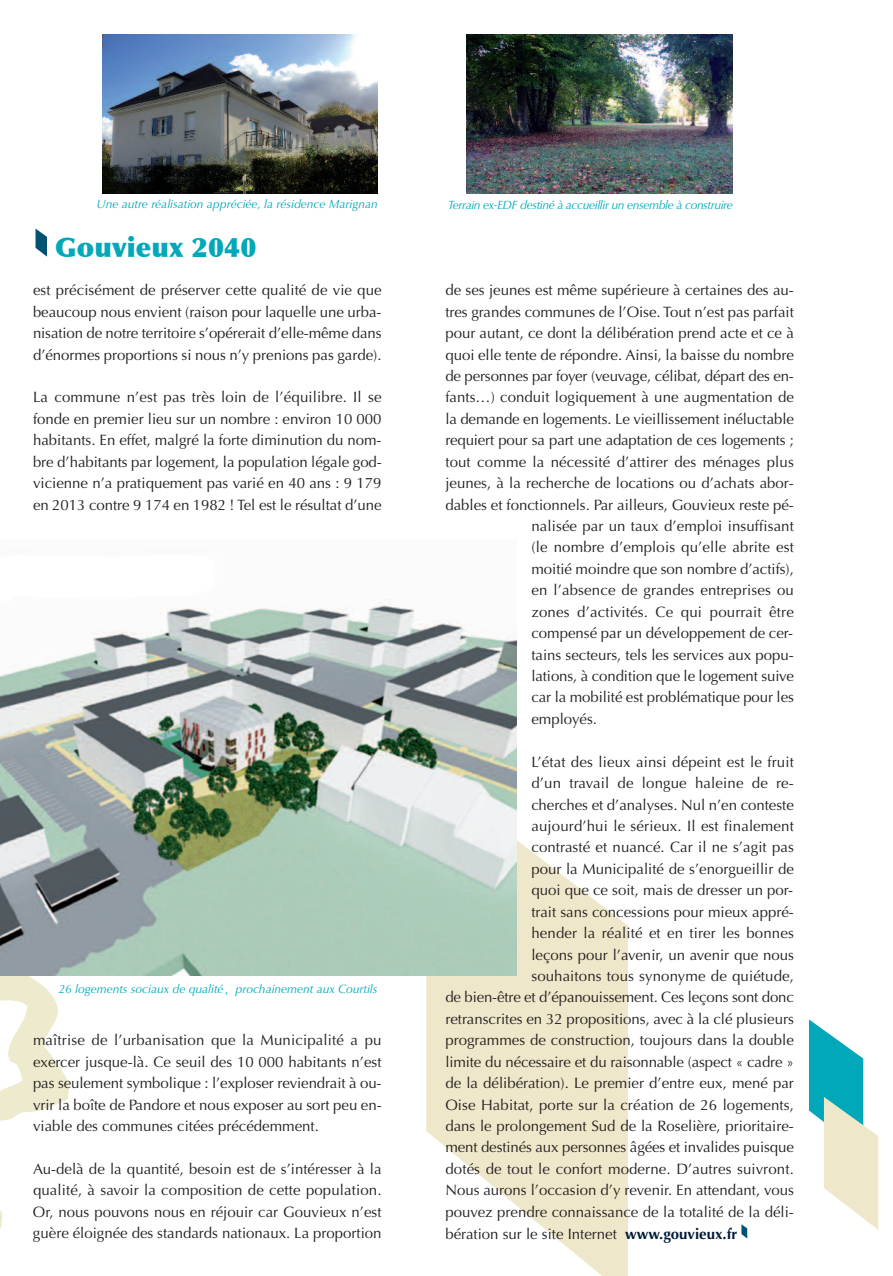
<style>
.page{position:relative;width:893px;height:1276px;background:#fff}
.page>*{position:absolute;margin:0;border:0;box-sizing:border-box;transform-origin:0 0}
.t1{font:900 27px "Optima";letter-spacing:.005em;color:#00a8b9}
.t2{font:15px/21.5px "Optima";color:#231f20;text-align:justify}
.t3{font:italic 12px "Optima";color:#00a8b9}
.t4{font:italic 12px "Optima";letter-spacing:-.03em;color:#00a8b9}
.s1{font-family:"Ming Li U"}
.s2{font-weight:700;color:#001a37}
</style>
<div class="page">
<svg style="left:426px;top:770px;width:202px;height:506px;fill:#eee7c9"></svg>
<img style="left:0;top:976px;width:19px;height:145px">
<svg style="left:741px;top:1224px;width:6px;height:14px"></svg>
<svg style="left:809px;top:1019px;width:69px;height:211px"></svg>
<img style="left:466px;top:34px;width:266px;height:159px">
<svg style="left:36px;top:229px;width:11px;height:28px"></svg>
<img style="left:103px;top:34px;width:275px;height:159px">
<img style="left:0;top:599px;width:516px;height:377px">
<p class="t3" style="left:96px;top:197px;width:283px">Une autre réalisation appréciée, la résidence Marignan</p>
<p class="t4" style="left:448px;top:198px;width:287px">Terrain ex-EDF destiné à accueillir un ensemble à construire</p>
<h1 class="t1" style="left:55px;top:231px;width:203px">Gouvieux 2040</h1>
<p class="t2" style="left:33px;top:280px;width:350px">est précisément de préserver cette qualité de vie que beaucoup nous envient (raison pour laquelle une urba&shy;nisation de notre territoire s’opérerait d’elle-même dans d’énormes proportions si nous n’y prenions pas garde).</p>
<p class="t2" style="left:33px;top:387px;width:350px">La commune n’est pas très loin de l’équilibre. Il se fonde en premier lieu sur un nombre : environ 10 000 habitants. En effet, malgré la forte diminution du nom&shy;bre d’habitants par logement, la population légale god&shy;vicienne n’a pratiquement pas varié en 40 ans : 9 179 en 2013 contre 9 174 en 1982 ! Tel est le résultat d’une</p>
<p class="t3" style="left:58px;top:982px;width:320px">26 logements sociaux de qualité<span class="s1">,</span> prochainement aux Courtils</p>
<p class="t2" style="left:33px;top:1029px;width:350px">maîtrise de l’urbanisation que la Municipalité a pu exercer jusque-là. Ce seuil des 10 000 habitants n’est pas seulement symbolique : l’exploser reviendrait à ou&shy;vrir la boîte de Pandore et nous exposer au sort peu en&shy;viable des communes citées précédemment.</p>
<p class="t2" style="left:33px;top:1158px;width:350px">Au-delà de la quantité, besoin est de s’intéresser à la qualité, à savoir la composition de cette population.<br>Or, nous pouvons nous en réjouir car Gouvieux n’est guère éloignée des standards nationaux. La proportion</p>
<p class="t2" style="left:445px;top:280px;width:350px">de ses jeunes est même supérieure à certaines des au-</p>
<p class="t2" style="left:445px;top:301px;width:350px">tres grandes communes de l’Oise. Tout n’est pas parfait</p>
<p class="t2" style="left:445px;top:322px;width:350px">pour autant, ce dont la délibération prend acte et ce à</p>
<p class="t2" style="left:445px;top:344px;width:350px">quoi elle tente de répondre. Ainsi, la baisse du nombre</p>
<p class="t2" style="left:445px;top:365px;width:350px">de personnes par foyer (veuvage, célibat, départ des en-</p>
<p class="t2" style="left:445px;top:387px;width:350px">fants…) conduit logiquement à une augmentation de</p>
<p class="t2" style="left:445px;top:408px;width:350px">la demande en logements. Le vieillissement inéluctable</p>
<p class="t2" style="left:445px;top:430px;width:350px">requiert pour sa part une adaptation de ces logements ;</p>
<p class="t2" style="left:445px;top:451px;width:350px">tout comme la nécessité d’attirer des ménages plus</p>
<p class="t2" style="left:445px;top:472px;width:350px">jeunes, à la recherche de locations ou d’achats abor-</p>
<p class="t2" style="left:445px;top:494px;width:350px">dables et fonctionnels. Par ailleurs, Gouvieux reste pé-</p>
<p class="t2" style="left:531px;top:515px;width:264px">nalisée par un taux d’emploi insuffisant</p>
<p class="t2" style="left:531px;top:537px;width:264px">(le nombre d’emplois qu’elle abrite est</p>
<p class="t2" style="left:531px;top:558px;width:264px">moitié moindre que son nombre d’actifs),</p>
<p class="t2" style="left:531px;top:579px;width:264px">en l’absence de grandes entreprises ou</p>
<p class="t2" style="left:531px;top:601px;width:264px">zones d’activités. Ce qui pourrait être</p>
<p class="t2" style="left:531px;top:622px;width:263px">compensé par un développement de cer-</p>
<p class="t2" style="left:531px;top:644px;width:264px">tains secteurs, tels les services aux popu-</p>
<p class="t2" style="left:531px;top:665px;width:264px">lations, à condition que le logement suive</p>
<p class="t2" style="left:531px;top:687px;width:264px">car la mobilité est problématique pour les</p>
<p class="t2" style="left:531px;top:708px;width:67px">employés.</p>
<p class="t2" style="left:531px;top:751px;width:264px">L’état des lieux ainsi dépeint est le fruit</p>
<p class="t2" style="left:531px;top:772px;width:264px">d’un travail de longue haleine de re-</p>
<p class="t2" style="left:531px;top:794px;width:264px">cherches et d’analyses. Nul n’en conteste</p>
<p class="t2" style="left:531px;top:815px;width:264px">aujourd’hui le sérieux. Il est finalement</p>
<p class="t2" style="left:531px;top:836px;width:264px">contrasté et nuancé. Car il ne s’agit pas</p>
<p class="t2" style="left:531px;top:858px;width:264px">pour la Municipalité de s’enorgueillir de</p>
<p class="t2" style="left:531px;top:879px;width:263px">quoi que ce soit, mais de dresser un por-</p>
<p class="t2" style="left:531px;top:901px;width:264px">trait sans concessions pour mieux appré-</p>
<p class="t2" style="left:531px;top:922px;width:264px">hender la réalité et en tirer les bonnes</p>
<p class="t2" style="left:531px;top:944px;width:264px">leçons pour l’avenir, un avenir que nous</p>
<p class="t2" style="left:531px;top:965px;width:264px">souhaitons tous synonyme de quiétude,</p>
<p class="t2" style="left:445px;top:986px;width:350px">de bien-être et d’épanouissement. Ces leçons sont donc</p>
<p class="t2" style="left:445px;top:1008px;width:350px">retranscrites en 32 propositions, avec à la clé plusieurs</p>
<p class="t2" style="left:445px;top:1029px;width:350px">programmes de construction, toujours dans la double</p>
<p class="t2" style="left:445px;top:1051px;width:350px">limite du nécessaire et du raisonnable (aspect « cadre »</p>
<p class="t2" style="left:445px;top:1072px;width:350px">de la délibération). Le premier d’entre eux, mené par</p>
<p class="t2" style="left:445px;top:1094px;width:350px">Oise Habitat, porte sur la création de 26 logements,</p>
<p class="t2" style="left:445px;top:1115px;width:350px">dans le prolongement Sud de la Roselière, prioritaire-</p>
<p class="t2" style="left:445px;top:1136px;width:350px">ment destinés aux personnes âgées et invalides puisque</p>
<p class="t2" style="left:445px;top:1158px;width:350px">dotés de tout le confort moderne. D’autres suivront.</p>
<p class="t2" style="left:445px;top:1179px;width:350px">Nous aurons l’occasion d’y revenir. En attendant, vous</p>
<p class="t2" style="left:445px;top:1201px;width:350px">pouvez prendre connaissance de la totalité de la déli-</p>
<p class="t2" style="left:445px;top:1223px;width:293px">bération sur le site Internet <span class="s2">www.gouvieux.fr</span></p>
</div>
